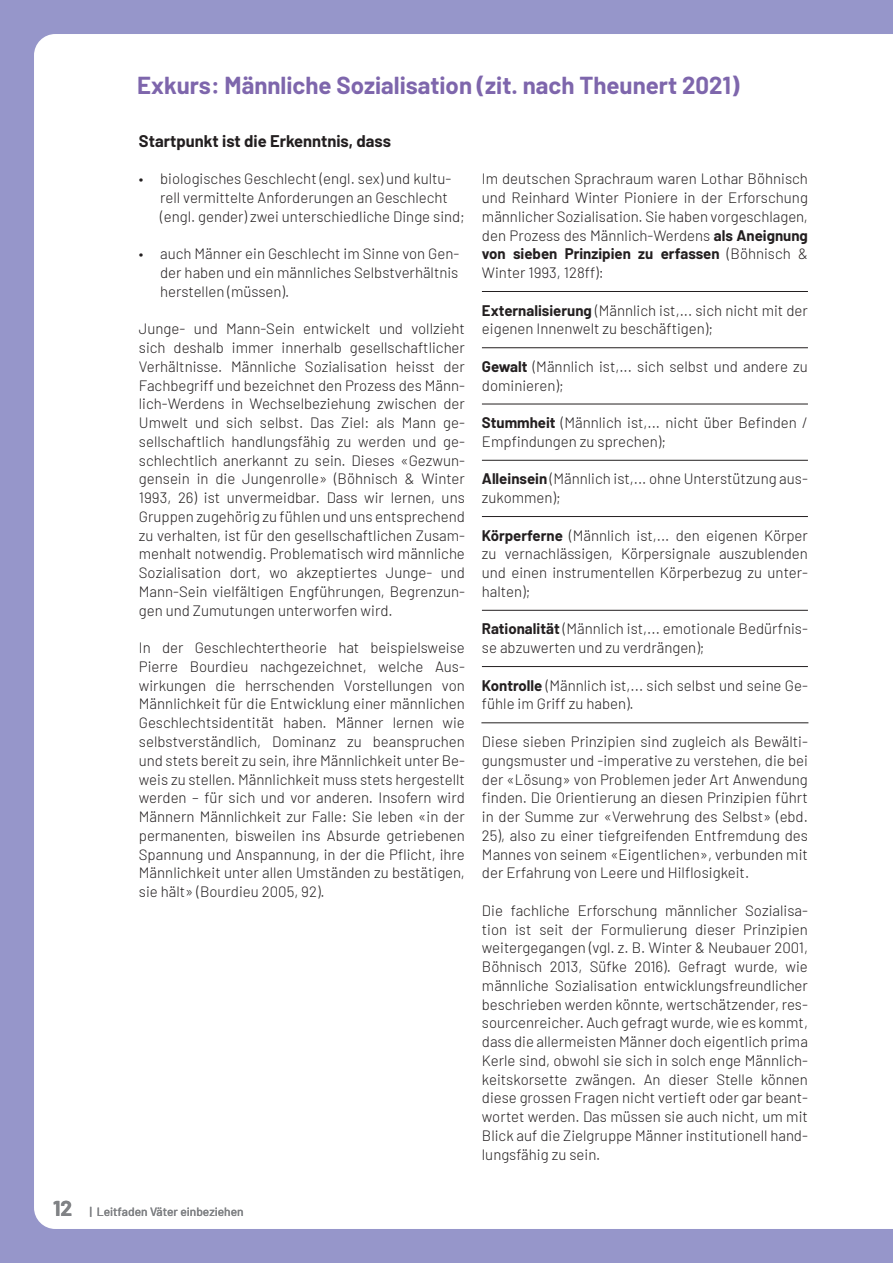
<style>
.page{position:relative;width:893px;height:1263px;background:#9696ca}
.page>*{position:absolute;margin:0;border:0;box-sizing:border-box;transform-origin:0 0}
.t1{font:700 24px "Barlow";color:#7e66ac}
.t2{font:700 21px "Barlow";color:#808285}
.t3{font:700 16.5px "Barlow";color:#231f20}
.t4{font:300 15px/18.8px "Barlow";color:#231f20}
.t5{font:500 12px "Barlow";color:#808285}
.s1{font-weight:700}
</style>
<div class="page">
<div style="left:34px;top:34px;width:859px;height:1195px;background:#fff"></div>
<hr style="left:482px;top:722px;width:326px;height:1px;background:#231f20">
<hr style="left:482px;top:291px;width:326px;height:1px;background:#231f20">
<hr style="left:482px;top:347px;width:326px;height:1px;background:#231f20">
<hr style="left:482px;top:404px;width:326px;height:1px;background:#231f20">
<hr style="left:482px;top:460px;width:326px;height:1px;background:#231f20">
<hr style="left:482px;top:516px;width:326px;height:1px;background:#231f20">
<hr style="left:482px;top:610px;width:326px;height:1px;background:#231f20">
<hr style="left:482px;top:666px;width:326px;height:1px;background:#231f20">
<h1 class="t1" style="left:137px;top:68px;width:604px">Exkurs: Männliche Sozialisation (zit. nach Theunert 2021)</h1>
<p class="t3" style="left:139px;top:129px;width:254px">Startpunkt ist die Erkenntnis, dass</p>
<p class="t4" style="left:160px;top:169px;width:306px;text-indent:-21px">• biologisches Geschlecht (engl. sex) und kultu&shy;rell vermittelte Anforderungen an Geschlecht (engl. gender) zwei unterschiedliche Dinge sind;</p>
<p class="t4" style="left:160px;top:244px;width:301px;text-align:justify;text-indent:-21px">• auch Männer ein Geschlecht im Sinne von Gen&shy;der haben und ein männliches Selbstverhältnis herstellen (müssen).</p>
<p class="t4" style="left:139px;top:319px;width:328px;text-align:justify">Junge- und Mann-Sein entwickelt und vollzieht sich deshalb immer innerhalb gesellschaftlicher Verhältnisse. Männliche Sozialisation heisst der Fachbegriff und bezeichnet den Prozess des Männ&shy;lich-Werdens in Wechselbeziehung zwischen der Umwelt und sich selbst. Das Ziel: als Mann ge&shy;sellschaftlich handlungsfähig zu werden und ge&shy;schlechtlich anerkannt zu sein. Dieses «Gezwun&shy;gensein in die Jungenrolle» (Böhnisch &amp; Winter 1993, 26) ist unvermeidbar. Dass wir lernen, uns Gruppen zugehörig zu fühlen und uns entsprechend zu verhalten, ist für den gesellschaftlichen Zusam&shy;menhalt notwendig. Problematisch wird männliche Sozialisation dort, wo akzeptiertes Junge- und Mann-Sein vielfältigen Engführungen, Begrenzun&shy;gen und Zumutungen unterworfen wird.</p>
<p class="t4" style="left:139px;top:637px;width:328px;text-align:justify">In der Geschlechtertheorie hat beispielsweise Pierre Bourdieu nachgezeichnet, welche Aus&shy;wirkungen die herrschenden Vorstellungen von Männlichkeit für die Entwicklung einer männlichen Geschlechtsidentität haben. Männer lernen wie selbstverständlich, Dominanz zu beanspruchen und stets bereit zu sein, ihre Männlichkeit unter Be&shy;weis zu stellen. Männlichkeit muss stets hergestellt werden – für sich und vor anderen. Insofern wird Männern Männlichkeit zur Falle: Sie leben «in der permanenten, bisweilen ins Absurde getriebenen Spannung und Anspannung, in der die Pflicht, ihre Männlichkeit unter allen Umständen zu bestätigen, sie hält» (Bourdieu 2005, 92).</p>
<h2 class="t2" style="left:53px;top:1193px;width:21px">12</h2>
<p class="t5" style="left:90px;top:1203px;width:155px">| Leitfaden Väter einbeziehen</p>
<p class="t4" style="left:482px;top:169px;width:328px;text-align:justify">Im deutschen Sprachraum waren Lothar Böhnisch und Reinhard Winter Pioniere in der Erforschung männlicher Sozialisation. Sie haben vorgeschlagen, den Prozess des Männlich-Werdens <span class="s1">als Aneignung von sieben Prinzipien zu erfassen</span> (Böhnisch &amp; Winter 1993, 128ff):</p>
<p class="t4" style="left:482px;top:300px;width:327px"><span class="s1">Externalisierung</span> (Männlich ist,... sich nicht mit der eigenen Innenwelt zu beschäftigen);</p>
<p class="t4" style="left:482px;top:356px;width:327px"><span class="s1">Gewalt</span> (Männlich ist,... sich selbst und andere zu dominieren);</p>
<p class="t4" style="left:482px;top:412px;width:327px"><span class="s1">Stummheit</span> (Männlich ist,... nicht über Befinden /<br>Empfindungen zu sprechen);</p>
<p class="t4" style="left:482px;top:469px;width:327px"><span class="s1">Alleinsein</span> (Männlich ist,... ohne Unterstützung aus&shy;zukommen);</p>
<p class="t4" style="left:482px;top:525px;width:327px;text-align:justify"><span class="s1">Körperferne</span> (Männlich ist,... den eigenen Körper zu vernachlässigen, Körpersignale auszublenden und einen instrumentellen Körperbezug zu unter&shy;halten);</p>
<p class="t4" style="left:482px;top:619px;width:327px"><span class="s1">Rationalität</span> (Männlich ist,... emotionale Bedürfnis&shy;se abzuwerten und zu verdrängen);</p>
<p class="t4" style="left:482px;top:675px;width:328px"><span class="s1">Kontrolle</span> (Männlich ist,... sich selbst und seine Ge&shy;fühle im Griff zu haben).</p>
<p class="t4" style="left:482px;top:731px;width:327px;text-align:justify">Diese sieben Prinzipien sind zugleich als Bewälti&shy;gungsmuster und -imperative zu verstehen, die bei der «Lösung» von Problemen jeder Art Anwendung finden. Die Orientierung an diesen Prinzipien führt in der Summe zur «Verwehrung des Selbst» (ebd.<br>25), also zu einer tiefgreifenden Entfremdung des Mannes von seinem «Eigentlichen», verbunden mit der Erfahrung von Leere und Hilflosigkeit.</p>
<p class="t4" style="left:482px;top:900px;width:328px;text-align:justify">Die fachliche Erforschung männlicher Sozialisa&shy;tion ist seit der Formulierung dieser Prinzipien weitergegangen (vgl. z. B. Winter &amp; Neubauer 2001, Böhnisch 2013, Süfke 2016). Gefragt wurde, wie männliche Sozialisation entwicklungsfreundlicher beschrieben werden könnte, wertschätzender, res&shy;sourcenreicher. Auch gefragt wurde, wie es kommt, dass die allermeisten Männer doch eigentlich prima Kerle sind, obwohl sie sich in solch enge Männlich&shy;keitskorsette zwängen. An dieser Stelle können diese grossen Fragen nicht vertieft oder gar beant&shy;wortet werden. Das müssen sie auch nicht, um mit Blick auf die Zielgruppe Männer institutionell hand&shy;lungsfähig zu sein.</p>
</div>
